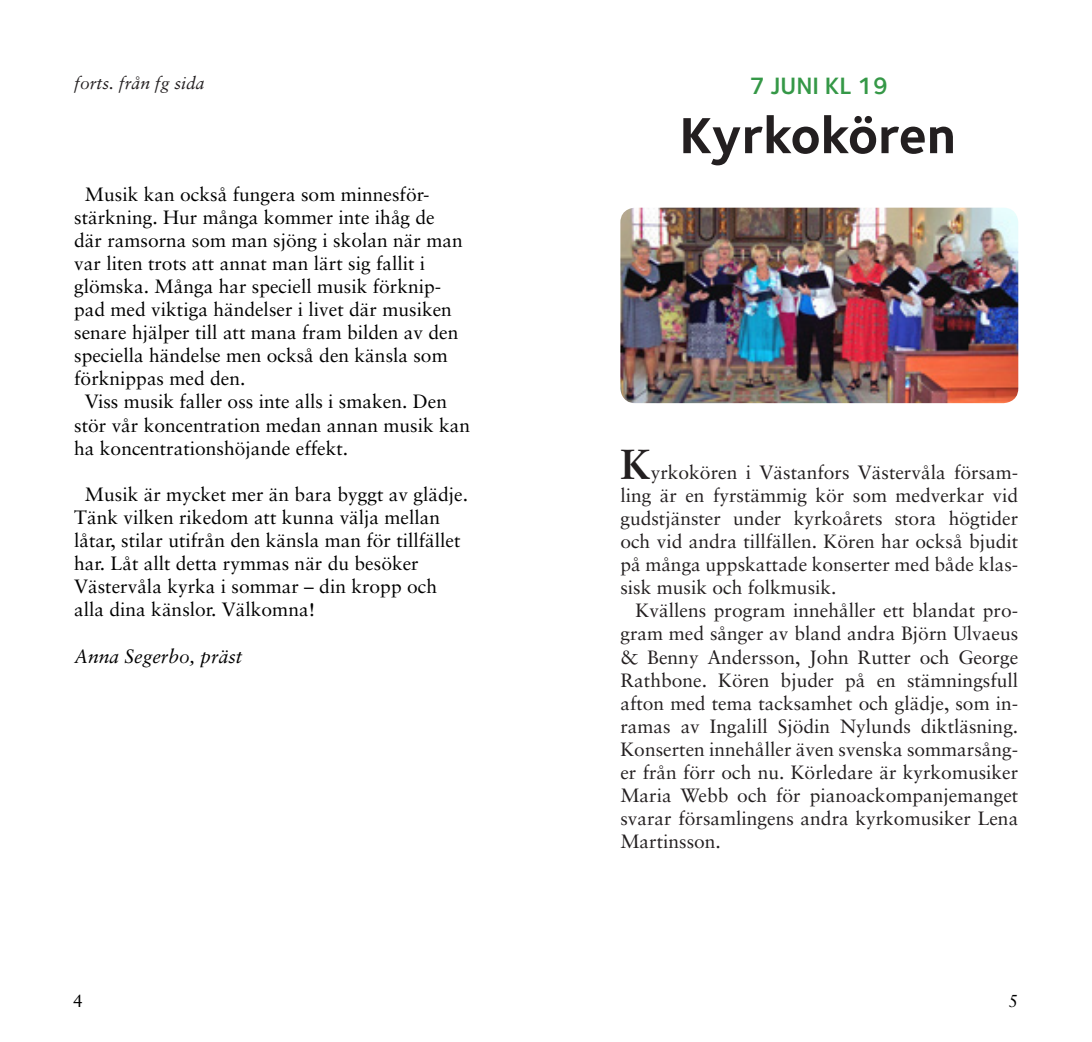
<style>
.page{position:relative;width:1092px;height:1042px;background:#fff}
.page>*{position:absolute;margin:0;border:0;box-sizing:border-box;transform-origin:0 0}
.t1{font:700 52.5px "Foundry Sterling";color:#231f20}
.t2{font:600 24.5px "Foundry Sterling";color:#359847}
.t3{font:19.25px/23.1px "Sabon";color:#000}
.t4{font:19.25px/23.1px "Sabon";color:#231f20;text-align:justify}
.t5{font:italic 19.25px "Sabon";color:#000}
.t6{font:italic 17.5px "Sabon";color:#231f20}
.t7{font:17.5px "Sabon";color:#000}
.s1{font-family:"Sabon Bold Os F";font-size:42px}
</style>
<div class="page">
<img style="left:620px;top:208px;width:398px;height:195px">
<p class="t6" style="left:74px;top:73px;width:132px">forts. från fg sida</p>
<p class="t3" style="left:74px;top:182px;width:390px;text-indent:11px">Musik kan också fungera som minnesför&shy;stärkning. Hur många kommer inte ihåg de där ramsorna som man sjöng i skolan när man var liten trots att annat man lärt sig fallit i glömska. Många har speciell musik förknip&shy;pad med viktiga händelser i livet där musiken senare hjälper till att mana fram bilden av den speciella händelse men också den känsla som förknippas med den.</p>
<p class="t3" style="left:74px;top:390px;width:397px;text-indent:11px">Viss musik faller oss inte alls i smaken. Den stör vår koncentration medan annan musik kan ha koncentrationshöjande effekt.</p>
<p class="t3" style="left:74px;top:482px;width:395px;text-indent:11px">Musik är mycket mer än bara byggt av glädje.<br>Tänk vilken rikedom att kunna välja mellan låtar, stilar utifrån den känsla man för tillfället har. Låt allt detta rymmas när du besöker Västervåla kyrka i sommar – din kropp och alla dina känslor. Välkomna!</p>
<p class="t5" style="left:74px;top:645px;width:169px">Anna Segerbo, präst</p>
<p class="t2" style="left:749px;top:68px;width:140px">7 JUNI KL 19</p>
<p class="t1" style="left:679px;top:98px;width:277px">Kyrkokören</p>
<p class="t4" style="left:620px;top:460px;width:399px"><span class="s1">K</span>yrkokören i Västanfors Västervåla försam&shy;ling är en fyrstämmig kör som medverkar vid gudstjänster under kyrkoårets stora högtider och vid andra tillfällen. Kören har också bjudit på många uppskattade konserter med både klas&shy;sisk musik och folkmusik.</p>
<p class="t4" style="left:620px;top:599px;width:399px;text-indent:15px">Kvällens program innehåller ett blandat pro&shy;gram med sånger av bland andra Björn Ulvaeus &amp; Benny Andersson, John Rutter och George Rathbone. Kören bjuder på en stämningsfull afton med tema tacksamhet och glädje, som in&shy;ramas av Ingalill Sjödin Nylunds diktläsning.<br>Konserten innehåller även svenska sommarsång&shy;er från förr och nu. Körledare är kyrkomusiker Maria Webb och för pianoackompanjemanget svarar församlingens andra kyrkomusiker Lena Martinsson.</p>
<p class="t7" style="left:73px;top:990px;width:11px">4</p>
<p class="t7" style="left:1008px;top:990px;width:11px">5</p>
</div>
